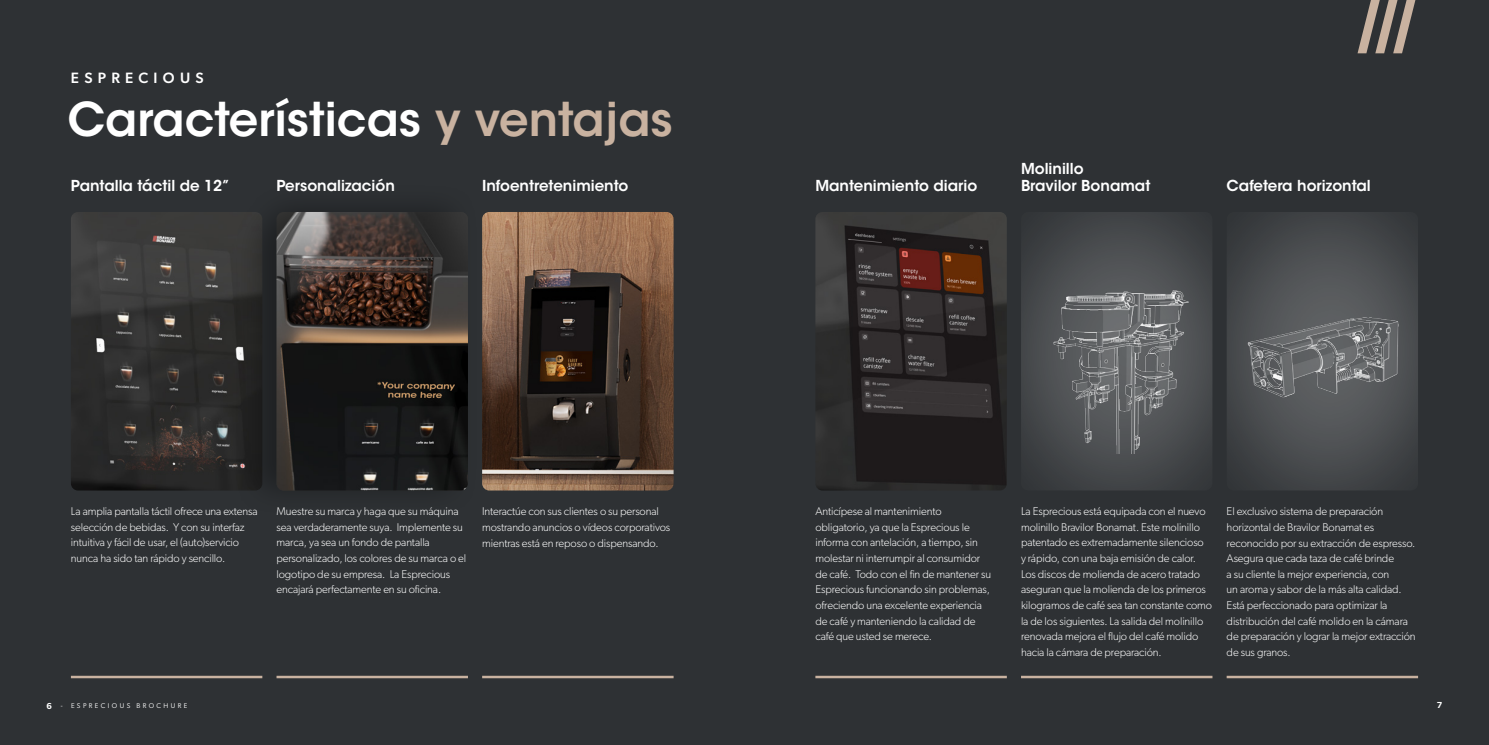
<style>
.page{position:relative;width:1489px;height:745px;background:#fff}
.page>*{position:absolute;margin:0;border:0;box-sizing:border-box;transform-origin:0 0}
.t1{font:600 46.25px "ITC Avant Garde Std";color:#fff}
.t2{font:600 15px "ITC Avant Garde Std";color:#fff}
.t3{font:500 15px "Gibson";letter-spacing:.35em;color:#fff}
.t4{font:300 11.25px/15.6px "Gibson";letter-spacing:-.01em;color:#fff}
.t5{font:600 8.75px "Gibson";color:#fff}
.t6{font:6.88px "Gibson";letter-spacing:.35em;color:#fff}
.s1{color:#c9b2a0}
.s2{font-weight:600;font-size:8.75px}
</style>
<div class="page">
<div style="left:0;top:0;width:1488px;height:744px;background:#2e3134"></div>
<img style="left:71px;top:212px;width:162px;height:278px">
<img style="left:815px;top:212px;width:191px;height:278px">
<img style="left:1235px;top:212px;width:182px;height:278px">
<img style="left:482px;top:212px;width:191px;height:278px">
<hr style="left:71px;top:675px;width:191px;height:2px;background:#c9b2a0">
<hr style="left:815px;top:675px;width:191px;height:2px;background:#c9b2a0">
<hr style="left:276px;top:675px;width:192px;height:2px;background:#c9b2a0">
<hr style="left:1020px;top:675px;width:192px;height:2px;background:#c9b2a0">
<hr style="left:482px;top:675px;width:191px;height:2px;background:#c9b2a0">
<hr style="left:1226px;top:675px;width:191px;height:2px;background:#c9b2a0">
<svg style="left:1357px;top:0;width:58px;height:53px"></svg>
<img style="left:1234px;top:264px;width:183px;height:191px">
<img style="left:1028px;top:212px;width:184px;height:278px">
<img style="left:1001px;top:247px;width:240px;height:206px">
<div style="left:233px;top:183px;width:246px;height:332px;background:#000;opacity:.35"></div>
<img style="left:276px;top:212px;width:192px;height:278px">
<h2 class="t3" style="left:71px;top:69px;width:134px">ESPRECIOUS</h2>
<h1 class="t1" style="left:67px;top:90px;width:607px">Características <span class="s1">y ventajas</span></h1>
<h2 class="t2" style="left:1020px;top:159px;width:64px">Molinillo</h2>
<h2 class="t2" style="left:71px;top:176px;width:160px">Pantalla táctil de 12”</h2>
<h2 class="t2" style="left:276px;top:176px;width:120px">Personalización</h2>
<h2 class="t2" style="left:815px;top:176px;width:163px">Mantenimiento diario</h2>
<h2 class="t2" style="left:482px;top:176px;width:148px">Infoentretenimiento</h2>
<h2 class="t2" style="left:1020px;top:176px;width:131px">Bravilor Bonamat</h2>
<h2 class="t2" style="left:1226px;top:176px;width:146px">Cafetera horizontal</h2>
<p class="t4" style="left:71px;top:503px;width:188px">La amplia pantalla táctil ofrece una extensa selección de bebidas. Y con su interfaz intuitiva y fácil de usar, el (auto)servicio nunca ha sido tan rápido y sencillo.</p>
<p class="t4" style="left:815px;top:503px;width:177px">Anticípese al mantenimiento obligatorio, ya que la Esprecious le informa con antelación, a tiempo, sin molestar ni interrumpir al consumidor de café. Todo con el fin de mantener su Esprecious funcionando sin problemas, ofreciendo una excelente experiencia de café y manteniendo la calidad de café que usted se merece.</p>
<p class="t4" style="left:276px;top:503px;width:191px">Muestre su marca y haga que su máquina sea verdaderamente suya. Implemente su marca, ya sea un fondo de pantalla personalizado, los colores de su marca o el logotipo de su empresa. La Esprecious encajará perfectamente en su oficina.</p>
<p class="t4" style="left:1020px;top:503px;width:193px">La Esprecious está equipada con el nuevo molinillo Bravilor Bonamat. Este molinillo patentado es extremadamente silencioso<br>y rápido, con una baja emisión de calor.<br>Los discos de molienda de acero tratado aseguran que la molienda de los primeros kilogramos de café sea tan constante como la de los siguientes. La salida del molinillo renovada mejora el flujo del café molido hacia la cámara de preparación.</p>
<p class="t4" style="left:482px;top:503px;width:190px">Interactúe con sus clientes o su personal mostrando anuncios o vídeos corporativos mientras está en reposo o dispensando.</p>
<p class="t4" style="left:1226px;top:503px;width:190px">El exclusivo sistema de preparación horizontal de Bravilor Bonamat es reconocido por su extracción de espresso.<br>Asegura que cada taza de café brinde<br>a su cliente la mejor experiencia, con<br>un aroma y sabor de la más alta calidad.<br>Está perfeccionado para optimizar la distribución del café molido en la cámara de preparación y lograr la mejor extracción de sus granos.</p>
<p class="t6" style="left:47px;top:700px;width:142px"><span class="s2">6</span> - ESPRECIOUS BROCHURE</p>
<p class="t5" style="left:1436px;top:699px;width:7px">7</p>
</div>
